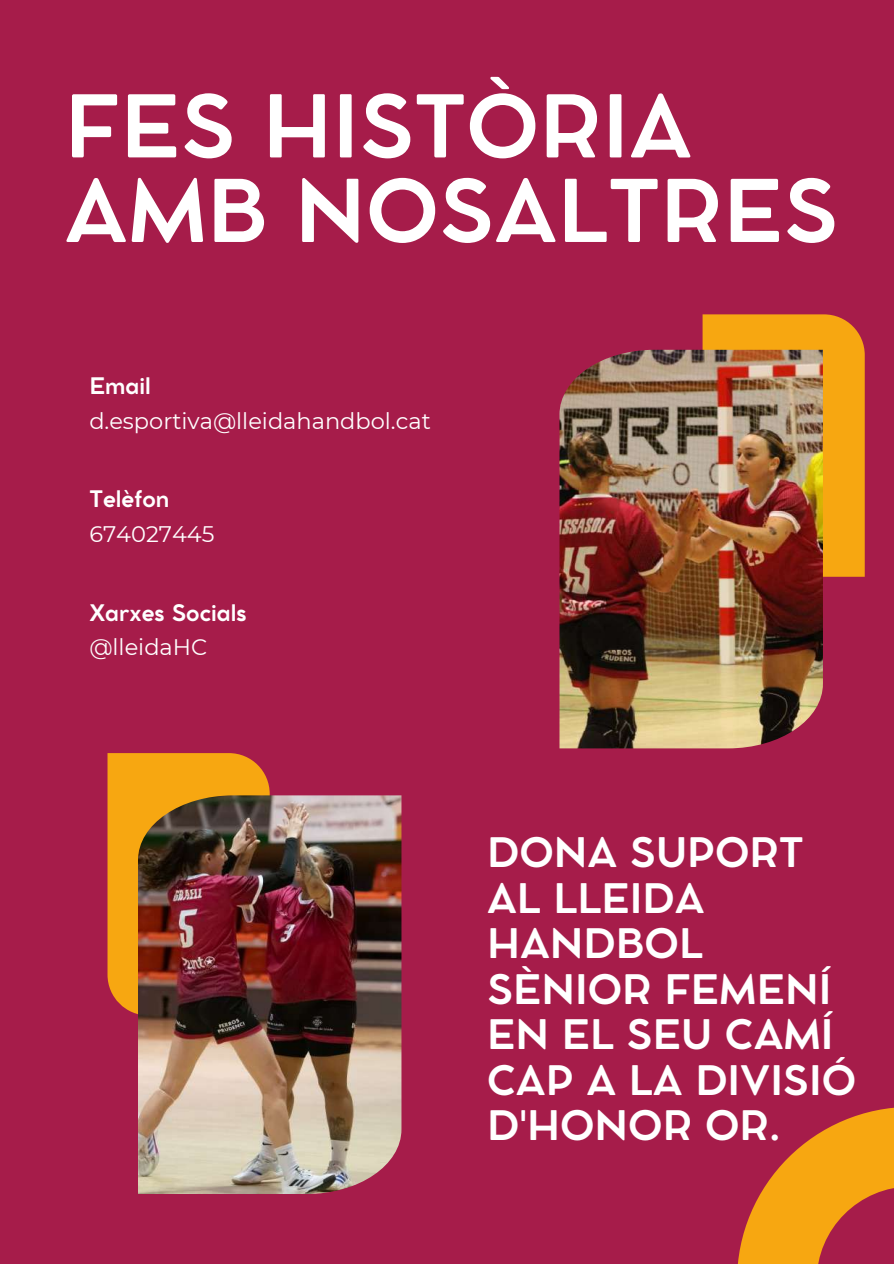
<style>
.page{position:relative;width:894px;height:1264px;background:#fff}
.page>*{position:absolute;margin:0;border:0;box-sizing:border-box;transform-origin:0 0}
.t1{font:700 85.05px/84.4px "Cocomat Pro";color:#fff}
.t2{font:700 40.2px/45.5px "Cocomat Pro";color:#fff}
.t3{font:22.5px "Montserrat";color:#fff}
.t4{font:700 22.5px "Cocomat Pro";color:#fff}
</style>
<div class="page">
<div style="left:0;top:0;width:893px;height:1263px;background:#a61c4a"></div>
<svg style="left:702px;top:314px;width:162px;height:262px;background:#f1a114"></svg>
<img style="left:559px;top:350px;width:263px;height:398px">
<svg style="left:738px;top:1107px;width:155px;height:156px"></svg>
<div style="left:108px;top:753px;width:161px;height:261px;background:#f7a711"></div>
<img style="left:138px;top:795px;width:263px;height:398px">
<h1 class="t1" style="left:64px;top:92px;width:775px">FES HISTÒRIA<br>AMB NOSALTRES</h1>
<p class="t4" style="left:89px;top:377px;width:63px">Email</p>
<p class="t3" style="left:89px;top:407px;width:343px">d.esportiva@lleidahandbol.cat</p>
<p class="t4" style="left:89px;top:490px;width:81px">Telèfon</p>
<p class="t3" style="left:89px;top:520px;width:127px">674027445</p>
<p class="t4" style="left:89px;top:604px;width:158px">Xarxes Socials</p>
<p class="t3" style="left:89px;top:633px;width:119px">@lleidaHC</p>
<p class="t2" style="left:487px;top:833px;width:370px">DONA SUPORT<br>AL LLEIDA<br>HANDBOL<br>SÈNIOR FEMENÍ<br>EN EL SEU CAMÍ<br>CAP A LA DIVISIÓ<br>D'HONOR OR.</p>
</div>
